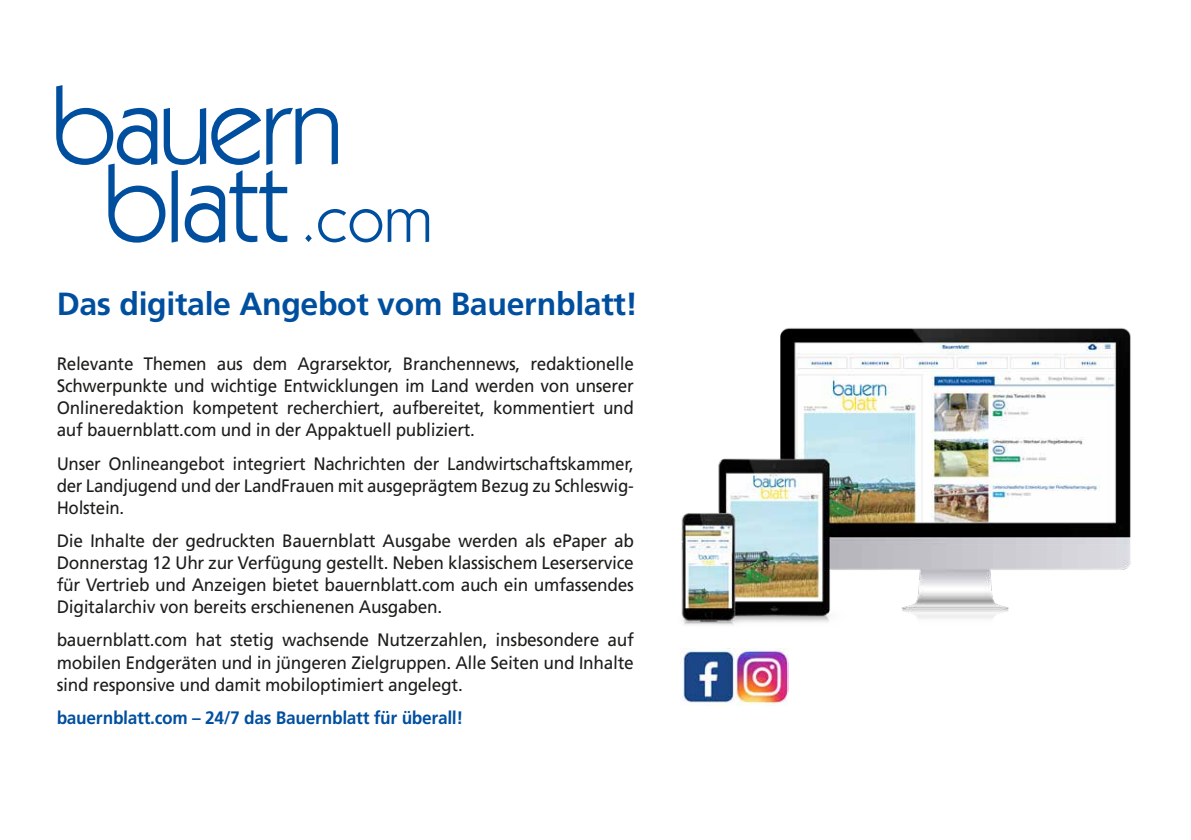
<style>
.page{position:relative;width:1191px;height:840px;background:#fff}
.page>*{position:absolute;margin:0;border:0;box-sizing:border-box;transform-origin:0 0}
.t1{font:63.6px "ITC Kabel Std";color:#004f9f}
.t2{font:700 32px "Frutiger LT Std";letter-spacing:-.01em;color:#004f9f}
.t3{font:18px/22px "Frutiger LT Std";letter-spacing:-.03em;color:#1d1d1b;text-align:justify;scale:.95 1}
.t4{font:18px/22px "Frutiger LT Std";letter-spacing:-.03em;color:#1d1d1b;text-align:justify;scale:.94 1}
.t5{font:18px/22px "Frutiger LT Std";letter-spacing:-.03em;color:#1d1d1b;text-align:justify;scale:.93 1}
.t6{font:700 18px "Frutiger LT Std";color:#004f9f;scale:.95 1}
</style>
<div class="page">
<svg style="left:56px;top:85px;width:282px;height:157px"></svg>
<img style="left:680px;top:658px;width:109px;height:47px">
<img style="left:680px;top:328px;width:451px;height:330px">
<h1 class="t1" style="left:300px;top:183px;width:134px">.com</h1>
<h2 class="t2" style="left:57px;top:284px;width:583px">Das digitale Angebot vom Bauernblatt!</h2>
<p class="t4" style="left:57px;top:353px;width:616px">Relevante Themen aus dem Agrarsektor, Branchennews, redaktionelle Schwerpunkte und wichtige Entwicklungen im Land werden von unserer Onlineredaktion kompetent recherchiert, aufbereitet, kommentiert und auf bauernblatt.com und in der Appaktuell publiziert.</p>
<p class="t5" style="left:57px;top:452px;width:622px">Unser Onlineangebot integriert Nachrichten der Landwirtschaftskammer, der Landjugend und der LandFrauen mit ausgeprägtem Bezug zu Schleswig-Holstein.</p>
<p class="t3" style="left:57px;top:529px;width:609px">Die Inhalte der gedruckten Bauernblatt Ausgabe werden als ePaper ab Donnerstag 12 Uhr zur Verfügung gestellt. Neben klassischem Leserservice für Vertrieb und Anzeigen bietet bauernblatt.com auch ein umfassendes Digitalarchiv von bereits erschienenen Ausgaben.</p>
<p class="t3" style="left:57px;top:629px;width:609px">bauernblatt.com hat stetig wachsende Nutzerzahlen, insbesondere auf mobilen Endgeräten und in jüngeren Zielgruppen. Alle Seiten und Inhalte sind responsive und damit mobiloptimiert angelegt.</p>
<p class="t6" style="left:57px;top:706px;width:430px">bauernblatt.com – 24/7 das Bauernblatt für überall!</p>
</div>
